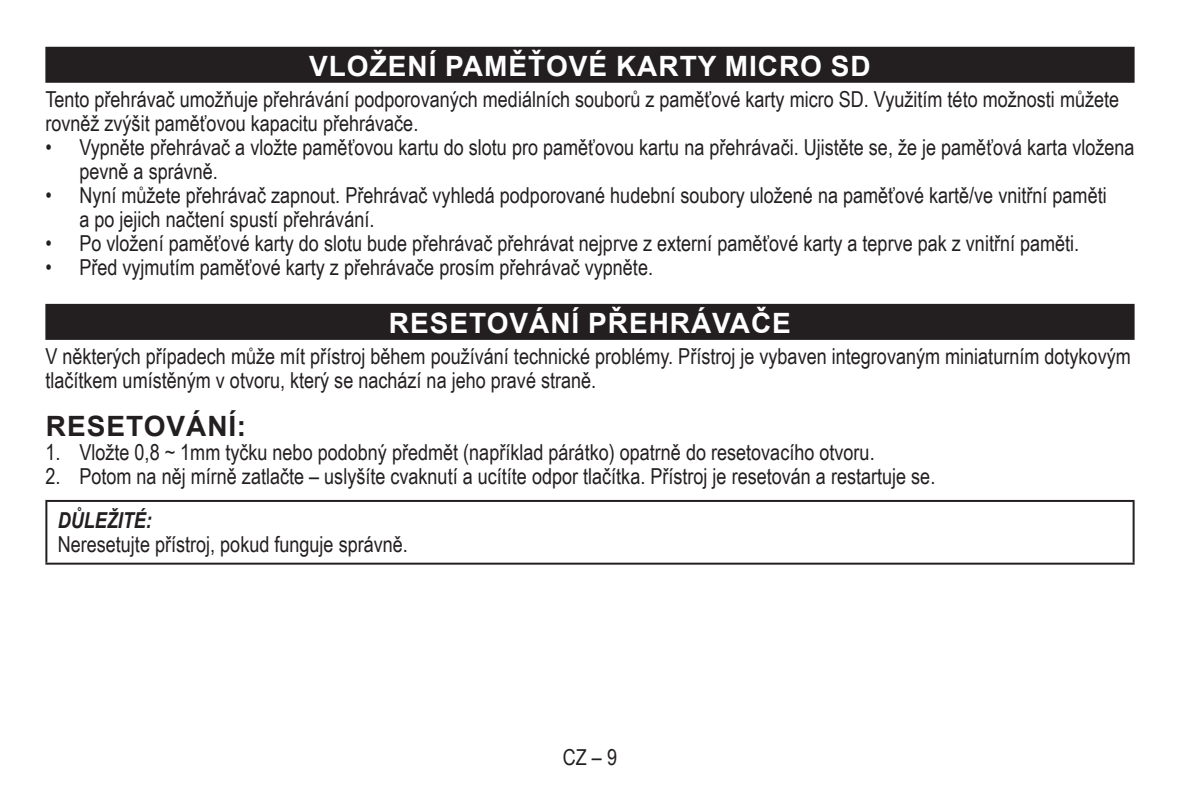
<style>
.page{position:relative;width:1180px;height:794px;background:#fff}
.page>*{position:absolute;margin:0;border:0;box-sizing:border-box;transform-origin:0 0}
.Nadpis1{font:700 28px "Arial";letter-spacing:.035em;color:#fff}
.NADPIS_7{font:700 28px "Arial";letter-spacing:.035em;color:#231f20}
.text_5_5{font:22px/24px "Arial Narrow";color:#231f20}
.text_5_5-2{font:italic 700 22px "Arial Narrow";color:#231f20}
</style>
<div class="page">
<div style="left:45px;top:47px;width:1089px;height:36px;background:#231f20"></div>
<div style="left:45px;top:304px;width:1089px;height:36px;background:#231f20"></div>
<hr style="left:45px;top:500px;width:1089px;height:2px;background:#231f20">
<hr style="left:45px;top:502px;width:2px;height:60px;background:#231f20">
<hr style="left:1132px;top:502px;width:2px;height:60px;background:#231f20">
<hr style="left:45px;top:562px;width:1089px;height:2px;background:#231f20">
<p class="Nadpis1" style="left:309px;top:46px;width:563px">VLOŽENÍ PAMĚŤOVÉ KARTY MICRO SD</p>
<p class="text_5_5" style="left:45px;top:86px;width:1075px">Tento přehrávač umožňuje přehrávání podporovaných mediálních souborů z paměťové karty micro SD. Využitím této možnosti můžete rovněž zvýšit paměťovou kapacitu přehrávače.</p>
<p class="text_5_5" style="left:79px;top:134px;width:1056px;text-indent:-34px">• Vypněte přehrávač a vložte paměťovou kartu do slotu pro paměťovou kartu na přehrávači. Ujistěte se, že je paměťová karta vložena pevně a správně.</p>
<p class="text_5_5" style="left:79px;top:182px;width:1028px;text-indent:-34px">• Nyní můžete přehrávač zapnout. Přehrávač vyhledá podporované hudební soubory uložené na paměťové kartě/ve vnitřní paměti a po jejich načtení spustí přehrávání.</p>
<p class="text_5_5" style="left:45px;top:230px;width:1035px">• Po vložení paměťové karty do slotu bude přehrávač přehrávat nejprve z externí paměťové karty a teprve pak z vnitřní paměti.</p>
<p class="text_5_5" style="left:45px;top:254px;width:609px">• Před vyjmutím paměťové karty z přehrávače prosím přehrávač vypněte.</p>
<p class="Nadpis1" style="left:389px;top:303px;width:403px">RESETOVÁNÍ PŘEHRÁVAČE</p>
<p class="text_5_5" style="left:45px;top:343px;width:1086px">V některých případech může mít přístroj během používání technické problémy. Přístroj je vybaven integrovaným miniaturním dotykovým tlačítkem umístěným v otvoru, který se nachází na jeho pravé straně.</p>
<p class="NADPIS_7" style="left:46px;top:406px;width:202px">RESETOVÁNÍ:</p>
<p class="text_5_5" style="left:45px;top:439px;width:830px">1. Vložte 0,8 ~ 1mm tyčku nebo podobný předmět (například párátko) opatrně do resetovacího otvoru.</p>
<p class="text_5_5" style="left:45px;top:463px;width:891px">2. Potom na něj mírně zatlačte – uslyšíte cvaknutí a ucítíte odpor tlačítka. Přístroj je resetován a restartuje se.</p>
<p class="text_5_5-2" style="left:58px;top:504px;width:96px">DŮLEŽITÉ:</p>
<p class="text_5_5" style="left:58px;top:532px;width:351px">Neresetujte přístroj, pokud funguje správně.</p>
<p class="text_5_5" style="left:563px;top:744px;width:56px">CZ – 9</p>
</div>
